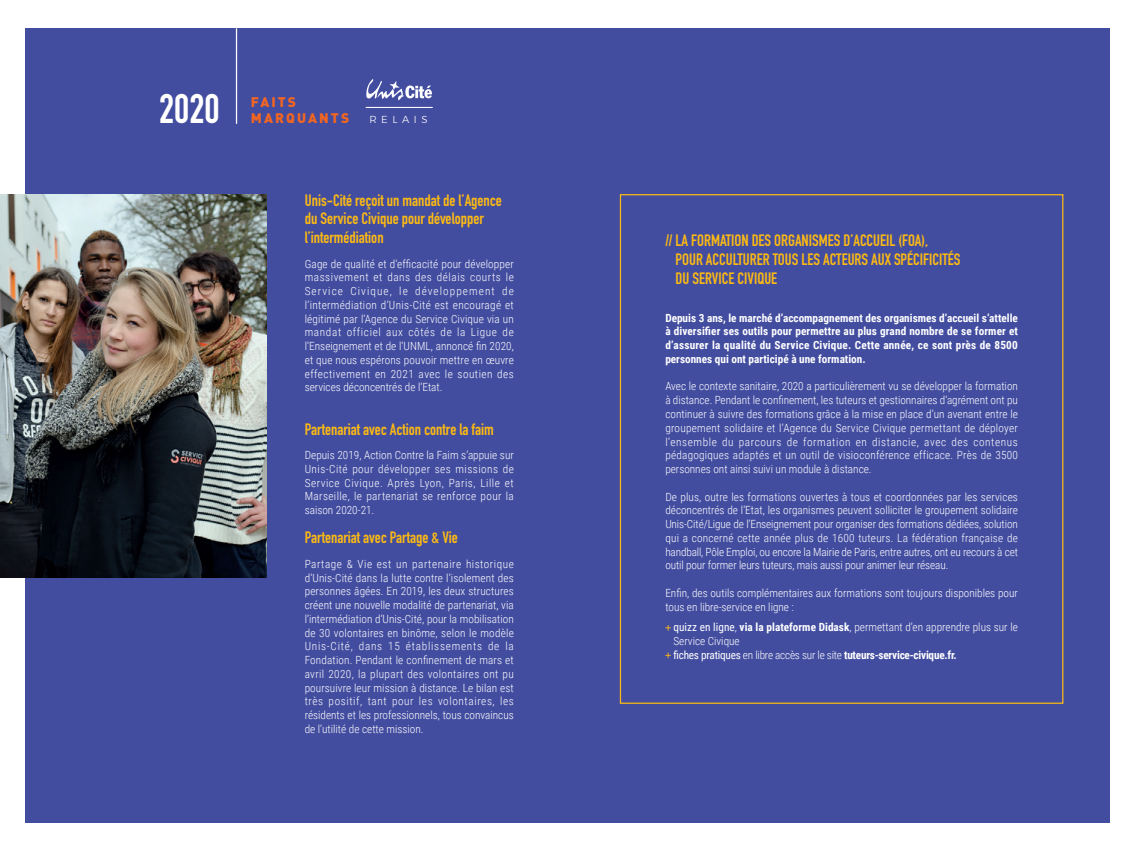
<style>
.page{position:relative;width:1134px;height:851px;background:#fff}
.page>*{position:absolute;margin:0;border:0;box-sizing:border-box;transform-origin:0 0}
.t1{font:700 40.62px "DIN Condensed";color:#fff}
.TxtCourant{font:700 16.25px/18.8px "DIN Condensed";color:#fcba13}
.t2{font:900 13.75px/16.2px "DINOT";letter-spacing:.15em;color:#f36621}
.TxtCourant-2{font:300 11.25px/13.8px "Roboto Condensed";color:#fff;text-align:justify}
.TxtCourant-3{font:700 11.25px/13.8px "Roboto Condensed";color:#fff;text-align:justify}
.TxtCourant-4{font:700 11.25px "Roboto Condensed";letter-spacing:-.02em;color:#fff}
.t3{font:300 10.12px "Montserrat";letter-spacing:.45em;color:#fff}
.s1{font-weight:400}
.s2{font-weight:700}
.s3{font-weight:300}
</style>
<div class="page">
<div style="left:25px;top:28px;width:1084px;height:794px;background:#434da0"></div>
<svg style="left:665px;top:625px;width:6px;height:5px"></svg>
<svg style="left:665px;top:652px;width:6px;height:6px"></svg>
<img style="left:0;top:194px;width:267px;height:384px">
<hr style="left:236px;top:28px;width:1px;height:96px;background:#fff">
<svg style="left:366px;top:79px;width:66px;height:21px"></svg>
<hr style="left:366px;top:107px;width:67px;height:1px;background:#fff">
<p class="t1" style="left:159px;top:81px;width:62px">2020</p>
<p class="t2" style="left:251px;top:93px;width:100px">FAITS<br>MARQUANTS</p>
<p class="t3" style="left:369px;top:112px;width:60px">RELAIS</p>
<p class="TxtCourant" style="left:305px;top:190px;width:199px">Unis-Cité reçoit un mandat de l’Agence du Service Civique pour développer l’intermédiation</p>
<p class="TxtCourant-2" style="left:305px;top:256px;width:211px">Gage de qualité et d’efficacité pour développer massivement et dans des délais courts le Service Civique, le développement de l’intermédiation d’Unis-Cité est encouragé et légitimé par l’Agence du Service Civique via un mandat officiel aux côtés de la Ligue de l’Enseignement et de l’UNML, annoncé fin 2020, et que nous espérons pouvoir mettre en œuvre effectivement en 2021 avec le soutien des services déconcentrés de l’Etat.</p>
<p class="TxtCourant" style="left:305px;top:419px;width:190px">Partenariat avec Action contre la faim</p>
<p class="TxtCourant-2" style="left:305px;top:447px;width:211px">Depuis 2019, Action Contre la Faim s’appuie sur Unis-Cité pour développer ses missions de Service Civique. Après Lyon, Paris, Lille et Marseille, le partenariat se renforce pour la saison 2020-21.</p>
<p class="TxtCourant" style="left:305px;top:528px;width:155px">Partenariat avec Partage &amp; Vie</p>
<p class="TxtCourant-2" style="left:305px;top:556px;width:211px">Partage &amp; Vie est un partenaire historique d’Unis-Cité dans la lutte contre l’isolement des personnes âgées. En 2019, les deux structures créent une nouvelle modalité de partenariat, via l’intermédiation d’Unis-Cité, pour la mobilisation de 30 volontaires en binôme, selon le modèle Unis-Cité, dans 15 établissements de la Fondation. Pendant le confinement de mars et avril 2020, la plupart des volontaires ont pu poursuivre leur mission à distance. Le bilan est très positif, tant pour les volontaires, les résidents et les professionnels, tous convaincus de l’utilité de cette mission.</p>
<p class="TxtCourant" style="left:675px;top:231px;width:286px;text-indent:-10px">// LA FORMATION DES ORGANISMES D’ACCUEIL (FOA),<br>POUR ACCULTURER TOUS LES ACTEURS AUX SPÉCIFICITÉS<br>DU SERVICE CIVIQUE</p>
<p class="TxtCourant-3" style="left:665px;top:310px;width:354px">Depuis 3 ans, le marché d’accompagnement des organismes d’accueil s’attelle à diversifier ses outils pour permettre au plus grand nombre de se former et d’assurer la qualité du Service Civique. Cette année, ce sont près de 8500 personnes qui ont participé à une formation.</p>
<p class="TxtCourant-2" style="left:665px;top:379px;width:354px">Avec le contexte sanitaire, 2020 a particulièrement vu se développer la formation à distance. Pendant le confinement, les tuteurs et gestionnaires d’agrément ont pu continuer à suivre des formations grâce à la mise en place d’un avenant entre le groupement solidaire et l’Agence du Service Civique permettant de déployer l’ensemble du parcours de formation en distancie, avec des contenus pédagogiques adaptés et un outil de visioconférence efficace. Près de 3500 personnes ont ainsi suivi un module à distance.</p>
<p class="TxtCourant-2" style="left:665px;top:489px;width:354px">De plus, outre les formations ouvertes à tous et coordonnées par les services déconcentrés de l’Etat, les organismes peuvent solliciter le groupement solidaire Unis-Cité/Ligue de l’Enseignement pour organiser des formations dédiées, solution qui a concerné cette année plus de 1600 tuteurs. La fédération française de handball, Pôle Emploi, ou encore la Mairie de Paris, entre autres, ont eu recours à cet outil pour former leurs tuteurs, mais aussi pour animer leur réseau.</p>
<p class="TxtCourant-2" style="left:665px;top:585px;width:354px">Enfin, des outils complémentaires aux formations sont toujours disponibles pour tous en libre-service en ligne :</p>
<p class="TxtCourant-2" style="left:673px;top:620px;width:346px"><span class="s1">quizz en ligne</span>, <span class="s2">via la plateforme Didask</span>, permettant d’en apprendre plus sur le<br>Service Civique</p>
<p class="TxtCourant-4" style="left:673px;top:647px;width:285px"><span class="s1">fiches pratiques</span> <span class="s3">en libre accès sur le site</span> tuteurs-service-civique.fr.</p>
</div>
